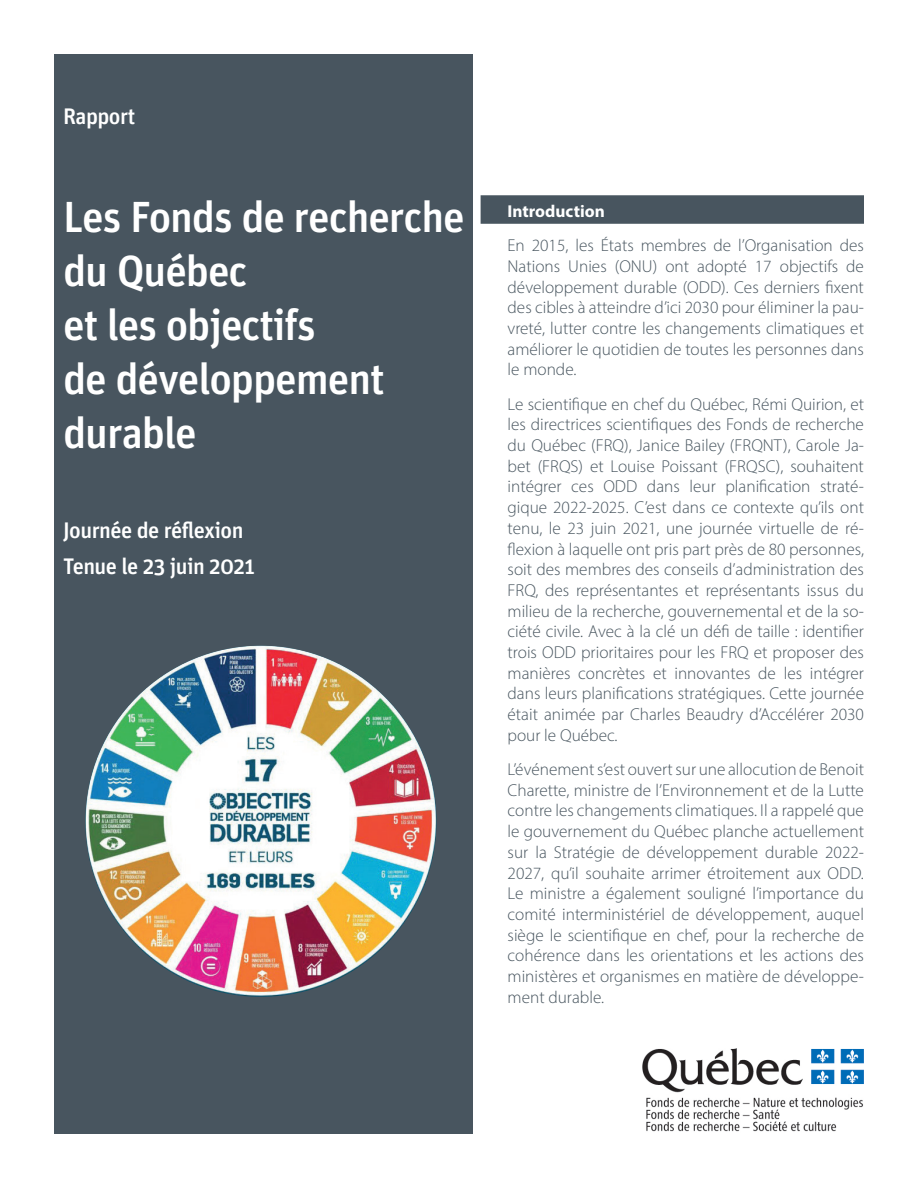
<style>
.page{position:relative;width:918px;height:1188px;background:#fff}
.page>*{position:absolute;margin:0;border:0;box-sizing:border-box;transform-origin:0 0}
.t1{font:500 43.5px/54px "Unit OT";letter-spacing:-.025em;color:#fff}
.t2{font:500 22.5px/36px "Unit OT";letter-spacing:-.025em;color:#fff}
.t3{font:300 17.25px/20.7px "Myriad Pro";color:#48555f;text-align:justify}
.t4{font:700 17.25px "Myriad Pro";color:#fff}
</style>
<div class="page">
<div style="left:54px;top:54px;width:418px;height:1080px;background:#48555f"></div>
<img style="left:85px;top:646px;width:352px;height:351px;border-radius:176px">
<div style="left:481px;top:195px;width:383px;height:29px;background:#48555f"></div>
<img style="left:642px;top:1049px;width:222px;height:83px">
<h2 class="t2" style="left:63px;top:96px;width:74px">Rapport</h2>
<h1 class="t1" style="left:63px;top:185px;width:403px">Les Fonds de recherche du Québec<br>et les objectifs<br>de développement durable</h1>
<h2 class="t2" style="left:63px;top:510px;width:193px">Journée de réflexion<br>Tenue le 23 juin 2021</h2>
<p class="t4" style="left:508px;top:200px;width:99px">Introduction</p>
<p class="t3" style="left:508px;top:235px;width:358px">En 2015, les États membres de l’Organisation des Nations Unies (ONU) ont adopté 17 objectifs de développement durable (ODD). Ces derniers fixent des cibles à atteindre d’ici 2030 pour éliminer la pau&shy;vreté, lutter contre les changements climatiques et améliorer le quotidien de toutes les personnes dans le monde.</p>
<p class="t3" style="left:508px;top:393px;width:358px">Le scientifique en chef du Québec, Rémi Quirion, et les directrices scientifiques des Fonds de recherche du Québec (FRQ), Janice Bailey (FRQNT), Carole Ja&shy;bet (FRQS) et Louise Poissant (FRQSC), souhaitent intégrer ces ODD dans leur planification straté&shy;gique 2022-2025. C’est dans ce contexte qu’ils ont tenu, le 23 juin 2021, une journée virtuelle de ré&shy;flexion à laquelle ont pris part près de 80 personnes, soit des membres des conseils d’administration des FRQ, des représentantes et représentants issus du milieu de la recherche, gouvernemental et de la so&shy;ciété civile. Avec à la clé un défi de taille : identifier trois ODD prioritaires pour les FRQ et proposer des manières concrètes et innovantes de les intégrer dans leurs planifications stratégiques. Cette journée était animée par Charles Beaudry d’Accélérer 2030 pour le Québec.</p>
<p class="t3" style="left:508px;top:759px;width:358px">L’événement s’est ouvert sur une allocution de Benoit Charette, ministre de l’Environnement et de la Lutte contre les changements climatiques. Il a rappelé que le gouvernement du Québec planche actuellement sur la Stratégie de développement durable 2022- 2027, qu’il souhaite arrimer étroitement aux ODD.<br>Le ministre a également souligné l’importance du comité interministériel de développement, auquel siège le scientifique en chef, pour la recherche de cohérence dans les orientations et les actions des ministères et organismes en matière de développe&shy;ment durable.</p>
</div>
